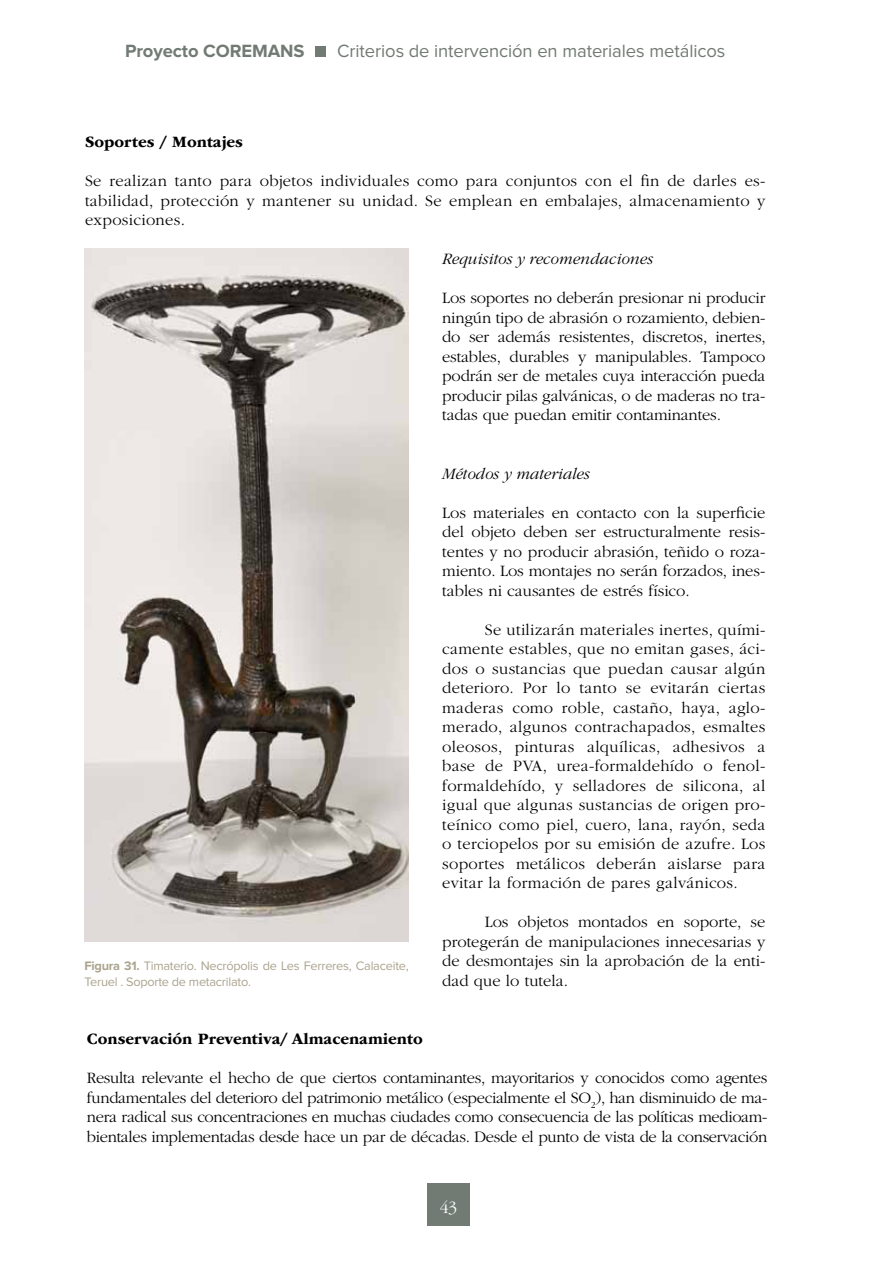
<style>
.page{position:relative;width:893px;height:1263px;background:#fff}
.page>*{position:absolute;margin:0;border:0;box-sizing:border-box;transform-origin:0 0}
.t1{font:18.45px "Proxima Nova";letter-spacing:-.005em;color:#717b73}
.t2{font:700 18.45px "Proxima Nova";letter-spacing:-.005em;color:#717b73}
.t3{font:300 18px "ITC Garamond Std";color:#fff}
.t4{font:300 16.5px/19.5px "ITC Garamond Std";color:#000;text-align:justify}
.t5{font:700 16.5px "ITC Garamond Std";color:#000}
.t6{font:italic 300 16.5px "ITC Garamond Std";color:#000}
.t7{font:12.75px/15.8px "Proxima Nova";letter-spacing:-.02em;color:#aba48f}
.s1{font-weight:700}
</style>
<div class="page">
<div style="left:427px;top:1184px;width:43px;height:42px;background:#717b73"></div>
<div style="left:316px;top:46px;width:10px;height:10px;background:#717b73"></div>
<img style="left:85px;top:249px;width:323px;height:692px">
<p class="t2" style="left:125px;top:42px;width:181px">Proyecto COREMANS</p>
<p class="t1" style="left:337px;top:42px;width:390px">Criterios de intervención en materiales metálicos</p>
<p class="t5" style="left:85px;top:133px;width:159px">Soportes / Montajes</p>
<p class="t4" style="left:85px;top:171px;width:682px">Se realizan tanto para objetos individuales como para conjuntos con el fin de darles es&shy;tabilidad, protección y mantener su unidad. Se emplean en embalajes, almacenamiento y exposiciones.</p>
<p class="t6" style="left:442px;top:250px;width:212px">Requisitos y recomendaciones</p>
<p class="t4" style="left:442px;top:288px;width:325px">Los soportes no deberán presionar ni producir ningún tipo de abrasión o rozamiento, debien&shy;do ser además resistentes, discretos, inertes, estables, durables y manipulables. Tampoco podrán ser de metales cuya interacción pueda producir pilas galvánicas, o de maderas no tra&shy;tadas que puedan emitir contaminantes.</p>
<p class="t7" style="left:85px;top:958px;width:325px"><span class="s1">Figura 31.</span> Timaterio. Necrópolis de Les Ferreres, Calaceite,<br>Teruel . Soporte de metacrilato.</p>
<p class="t6" style="left:442px;top:464px;width:149px">Métodos y materiales</p>
<p class="t4" style="left:442px;top:503px;width:325px">Los materiales en contacto con la superficie del objeto deben ser estructuralmente resis&shy;tentes y no producir abrasión, teñido o roza&shy;miento. Los montajes no serán forzados, ines&shy;tables ni causantes de estrés físico.</p>
<p class="t4" style="left:442px;top:620px;width:325px;text-indent:43px">Se utilizarán materiales inertes, quími&shy;camente estables, que no emitan gases, áci&shy;dos o sustancias que puedan causar algún deterioro. Por lo tanto se evitarán ciertas maderas como roble, castaño, haya, aglo&shy;merado, algunos contrachapados, esmaltes oleosos, pinturas alquílicas, adhesivos a base de PVA, urea-formaldehído o fenol&shy;formaldehído, y selladores de silicona, al igual que algunas sustancias de origen pro&shy;teínico como piel, cuero, lana, rayón, seda o terciopelos por su emisión de azufre. Los soportes metálicos deberán aislarse para evitar la formación de pares galvánicos.</p>
<p class="t4" style="left:442px;top:912px;width:325px;text-indent:43px">Los objetos montados en soporte, se protegerán de manipulaciones innecesarias y de desmontajes sin la aprobación de la enti&shy;dad que lo tutela.</p>
<p class="t5" style="left:87px;top:1030px;width:337px">Conservación Preventiva/ Almacenamiento</p>
<p class="t4" style="left:87px;top:1068px;width:682px">Resulta relevante el hecho de que ciertos contaminantes, mayoritarios y conocidos como agentes fundamentales del deterioro del patrimonio metálico (especialmente el SO<sub>2</sub>), han disminuido de ma&shy;nera radical sus concentraciones en muchas ciudades como consecuencia de las políticas medioam&shy;bientales implementadas desde hace un par de décadas. Desde el punto de vista de la conservación</p>
<p class="t3" style="left:440px;top:1197px;width:19px">43</p>
</div>
